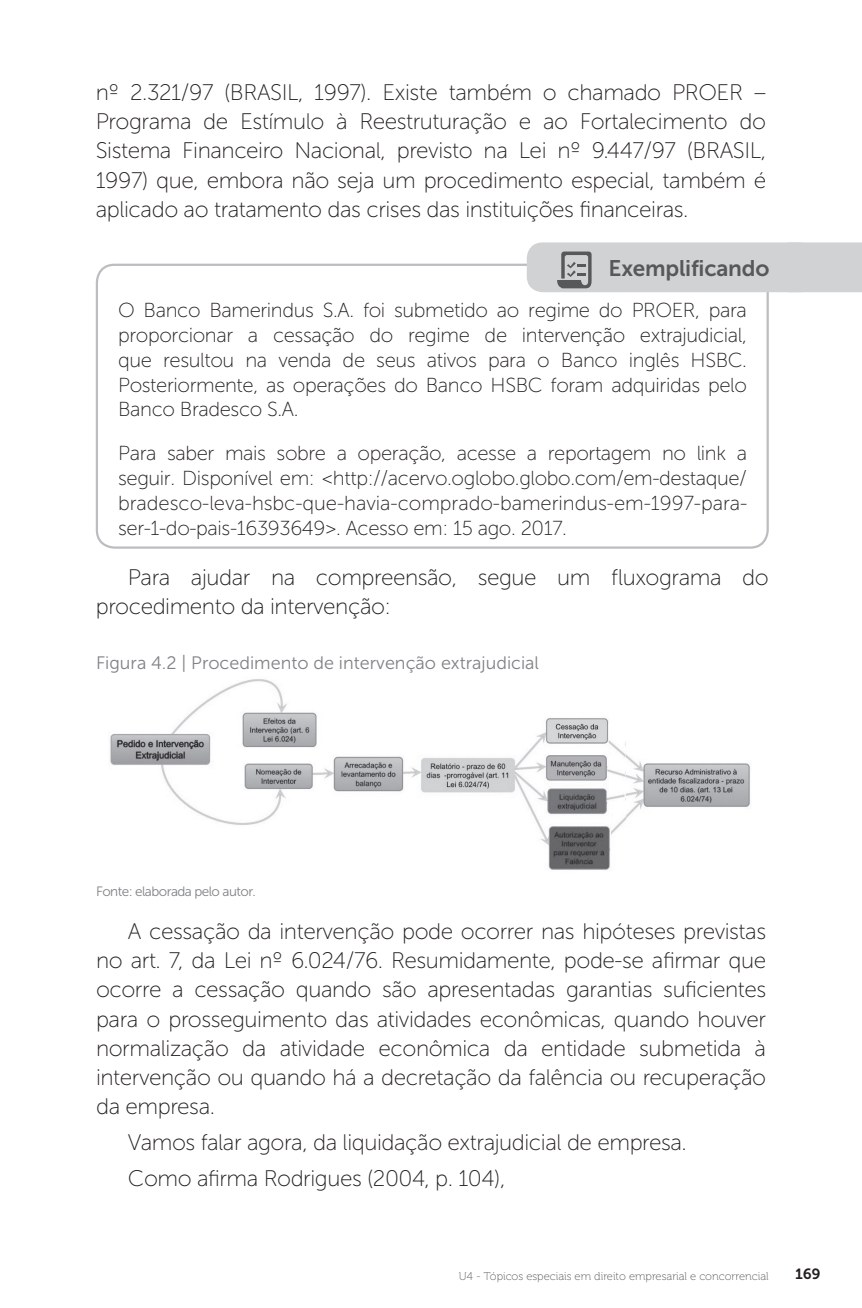
<style>
.page{position:relative;width:862px;height:1308px;background:#fff}
.page>*{position:absolute;margin:0;border:0;box-sizing:border-box;transform-origin:0 0}
.t1{font:22.5px/29.2px "Museo Sans 100";letter-spacing:-.02em;color:#231f20;text-align:justify}
.t2{font:22.5px "Museo Sans 700";letter-spacing:-.01em;color:#57585a}
.t3{font:20.25px/24.8px "Museo Sans 100";letter-spacing:-.02em;color:#231f20;text-align:justify}
.t4{font:18px "Museo Sans 300";color:#808285}
.t5{font:14.85px "Museo 700";color:#231f20}
.t6{font:13.5px "Museo Sans 300";letter-spacing:-.04em;color:#808285}
.t7{font:11.25px "Museo 100";color:#57585a}
</style>
<div class="page">
<div style="left:96px;top:264px;width:672px;height:285px;border:2px solid #bcbdc0;border-radius:18px"></div>
<div style="left:527px;top:243px;width:287px;height:48px;background:#d1d2d4;border-radius:15px"></div>
<div style="left:526px;top:242px;width:289px;height:50px;border:2px solid #d1d2d4;border-radius:15px"></div>
<div style="left:786px;top:242px;width:75px;height:51px;background:#d1d2d4"></div>
<svg style="left:557px;top:251px;width:34px;height:37px"></svg>
<img style="left:110px;top:679px;width:640px;height:191px">
<p class="t1" style="left:96px;top:78px;width:671px">nº 2.321/97 (BRASIL, 1997). Existe também o chamado PROER – Programa de Estímulo à Reestruturação e ao Fortalecimento do Sistema Financeiro Nacional, previsto na Lei nº 9.447/97 (BRASIL, 1997) que, embora não seja um procedimento especial, também é aplicado ao tratamento das crises das instituições financeiras.</p>
<p class="t2" style="left:608px;top:255px;width:162px">Exemplificando</p>
<p class="t3" style="left:118px;top:298px;width:630px">O Banco Bamerindus S.A. foi submetido ao regime do PROER, para proporcionar a cessação do regime de intervenção extrajudicial, que resultou na venda de seus ativos para o Banco inglês HSBC.<br>Posteriormente, as operações do Banco HSBC foram adquiridas pelo Banco Bradesco S.A.</p>
<p class="t3" style="left:118px;top:441px;width:630px">Para saber mais sobre a operação, acesse a reportagem no link a seguir. Disponível em: &lt;http://acervo.oglobo.globo.com/em-destaque/ bradesco-leva-hsbc-que-havia-comprado-bamerindus-em-1997-para&shy;ser-1-do-pais-16393649&gt;. Acesso em: 15 ago. 2017.</p>
<p class="t1" style="left:96px;top:562px;width:674px;text-indent:32px">Para ajudar na compreensão, segue um fluxograma do procedimento da intervenção:</p>
<p class="t4" style="left:96px;top:652px;width:444px">Figura 4.2 | Procedimento de intervenção extrajudicial</p>
<p class="t6" style="left:96px;top:884px;width:161px">Fonte: elaborada pelo autor.</p>
<p class="t1" style="left:96px;top:916px;width:671px;text-indent:32px">A cessação da intervenção pode ocorrer nas hipóteses previstas no art. 7, da Lei nº 6.024/76. Resumidamente, pode-se afirmar que ocorre a cessação quando são apresentadas garantias suficientes para o prosseguimento das atividades econômicas, quando houver normalização da atividade econômica da entidade submetida à intervenção ou quando há a decretação da falência ou recuperação da empresa.</p>
<p class="t1" style="left:128px;top:1124px;width:560px;line-height:35.6px">Vamos falar agora, da liquidação extrajudicial de empresa.<br>Como afirma Rodrigues (2004, p. 104),</p>
<p class="t7" style="left:458px;top:1269px;width:311px">U4 - Tópicos especiais em direito empresarial e concorrencial</p>
<p class="t5" style="left:794px;top:1265px;width:26px">169</p>
</div>
